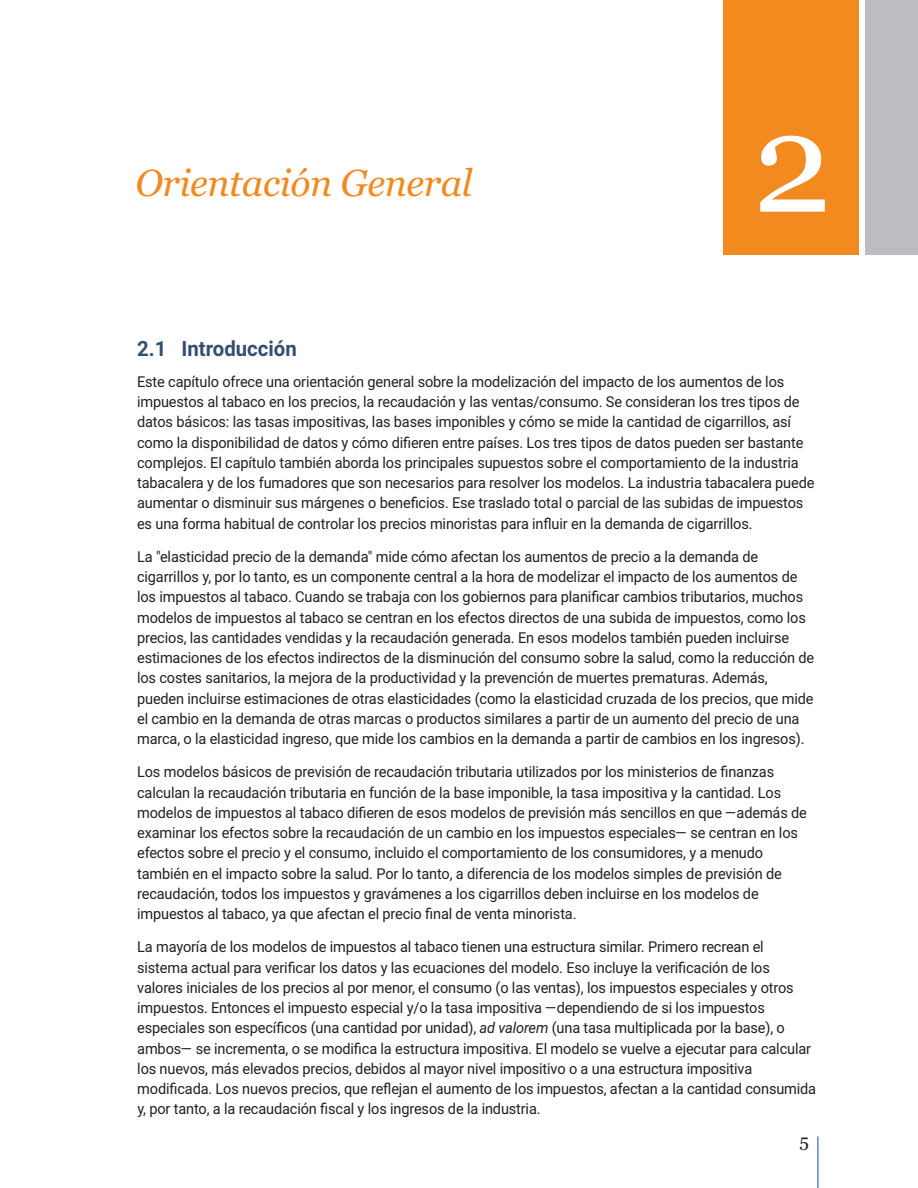
<style>
.page{position:relative;width:918px;height:1188px;background:#fff}
.page>*{position:absolute;margin:0;border:0;box-sizing:border-box;transform-origin:0 0}
.t1{font:141px "Georgia";color:#fff}
.t2{font:italic 37.5px "Georgia";letter-spacing:-.01em;color:#f28a20}
.t3{font:700 21px "Roboto";color:#344d73}
.t4{font:18px "Georgia";color:#231f20}
.t5{font:15px/20.2px "Roboto";letter-spacing:-.01em;color:#231f20}
.s1{font-style:italic}
</style>
<div class="page">
<div style="left:723px;top:0;width:136px;height:255px;background:#f28a20"></div>
<div style="left:866px;top:0;width:52px;height:255px;background:#bcbdc0"></div>
<hr style="left:817px;top:1136px;width:2px;height:52px;background:#6683be">
<h2 class="t2" style="left:136px;top:161px;width:339px">Orientación General</h2>
<h1 class="t1" style="left:753px;top:81px;width:80px">2</h1>
<h3 class="t3" style="left:137px;top:336px;width:161px">2.1 Introducción</h3>
<p class="t5" style="left:137px;top:372px;width:679px">Este capítulo ofrece una orientación general sobre la modelización del impacto de los aumentos de los impuestos al tabaco en los precios, la recaudación y las ventas/consumo. Se consideran los tres tipos de datos básicos: las tasas impositivas, las bases imponibles y cómo se mide la cantidad de cigarrillos, así como la disponibilidad de datos y cómo difieren entre países. Los tres tipos de datos pueden ser bastante complejos. El capítulo también aborda los principales supuestos sobre el comportamiento de la industria tabacalera y de los fumadores que son necesarios para resolver los modelos. La industria tabacalera puede aumentar o disminuir sus márgenes o beneficios. Ese traslado total o parcial de las subidas de impuestos es una forma habitual de controlar los precios minoristas para influir en la demanda de cigarrillos.</p>
<p class="t5" style="left:137px;top:547px;width:679px">La "elasticidad precio de la demanda" mide cómo afectan los aumentos de precio a la demanda de cigarrillos y, por lo tanto, es un componente central a la hora de modelizar el impacto de los aumentos de los impuestos al tabaco. Cuando se trabaja con los gobiernos para planificar cambios tributarios, muchos modelos de impuestos al tabaco se centran en los efectos directos de una subida de impuestos, como los precios, las cantidades vendidas y la recaudación generada. En esos modelos también pueden incluirse estimaciones de los efectos indirectos de la disminución del consumo sobre la salud, como la reducción de los costes sanitarios, la mejora de la productividad y la prevención de muertes prematuras. Además, pueden incluirse estimaciones de otras elasticidades (como la elasticidad cruzada de los precios, que mide el cambio en la demanda de otras marcas o productos similares a partir de un aumento del precio de una marca, o la elasticidad ingreso, que mide los cambios en la demanda a partir de cambios en los ingresos).</p>
<p class="t5" style="left:137px;top:762px;width:671px">Los modelos básicos de previsión de recaudación tributaria utilizados por los ministerios de finanzas calculan la recaudación tributaria en función de la base imponible, la tasa impositiva y la cantidad. Los modelos de impuestos al tabaco difieren de esos modelos de previsión más sencillos en que —además de examinar los efectos sobre la recaudación de un cambio en los impuestos especiales— se centran en los efectos sobre el precio y el consumo, incluido el comportamiento de los consumidores, y a menudo también en el impacto sobre la salud. Por lo tanto, a diferencia de los modelos simples de previsión de recaudación, todos los impuestos y gravámenes a los cigarrillos deben incluirse en los modelos de impuestos al tabaco, ya que afectan el precio final de venta minorista.</p>
<p class="t5" style="left:137px;top:937px;width:681px">La mayoría de los modelos de impuestos al tabaco tienen una estructura similar. Primero recrean el sistema actual para verificar los datos y las ecuaciones del modelo. Eso incluye la verificación de los valores iniciales de los precios al por menor, el consumo (o las ventas), los impuestos especiales y otros impuestos. Entonces el impuesto especial y/o la tasa impositiva —dependiendo de si los impuestos especiales son específicos (una cantidad por unidad), <span class="s1">ad valorem</span> (una tasa multiplicada por la base), o ambos— se incrementa, o se modifica la estructura impositiva. El modelo se vuelve a ejecutar para calcular los nuevos, más elevados precios, debidos al mayor nivel impositivo o a una estructura impositiva modificada. Los nuevos precios, que reflejan el aumento de los impuestos, afectan a la cantidad consumida y, por tanto, a la recaudación fiscal y los ingresos de la industria.</p>
<p class="t4" style="left:799px;top:1131px;width:11px">5</p>
</div>
